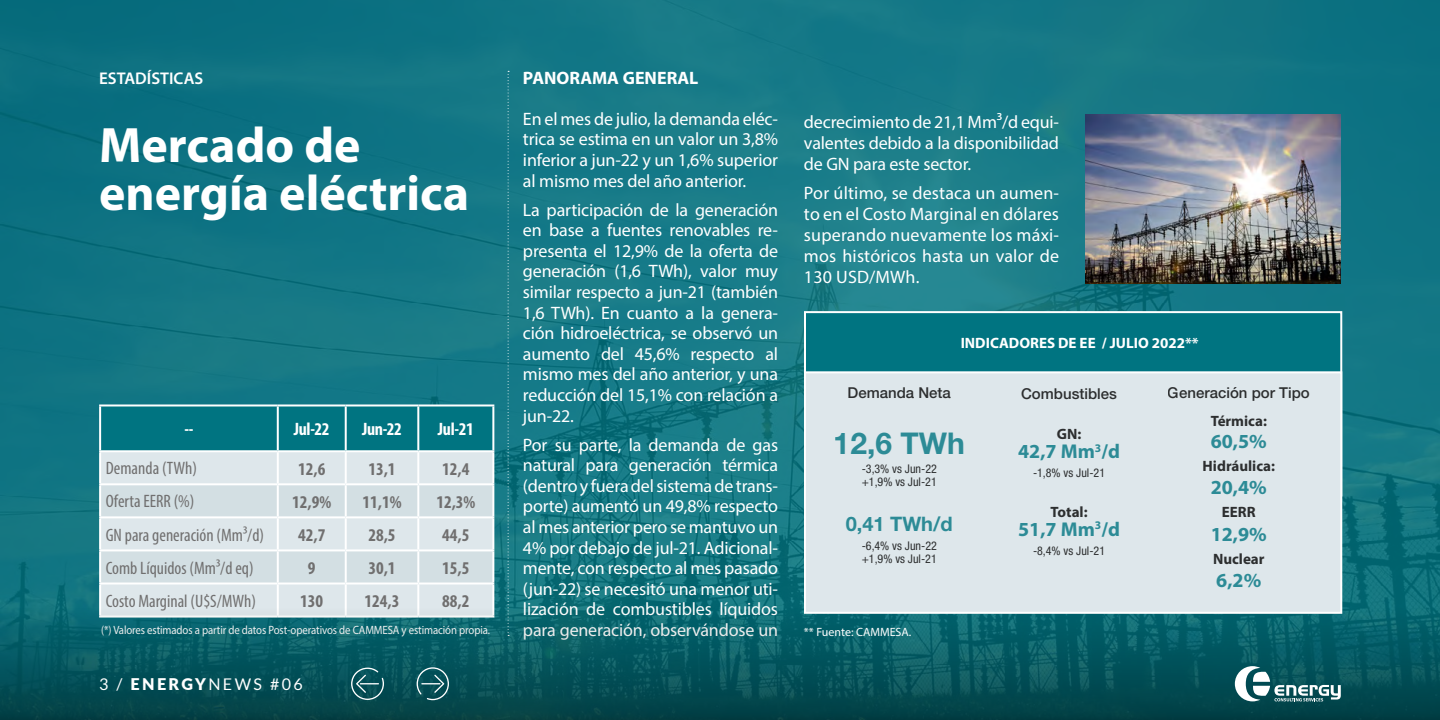
<style>
.page{position:relative;width:1440px;height:720px;background:#fff}
.page>*{position:absolute;margin:0;border:0;box-sizing:border-box;transform-origin:0 0}
.t1{font:700 50px/48px "Myriad Pro";color:#fff}
.t2{font:700 30px "Helvetica Neue";color:#007481}
.t3{font:700 20px "Myriad Pro";color:#007481}
.t4{font:700 20px "Helvetica Neue";color:#007481}
.t5{font:18px/20.6px "Myriad Pro";letter-spacing:-.01em;color:#fff;text-align:justify}
.t6{font:condensed 18px "Myriad Pro";color:#706f6f}
.t7{font:700 condensed 18px "Myriad Pro";color:#706f6f}
.t8{font:700 condensed 18px "Myriad Pro";letter-spacing:-.02em;color:#fff}
.t9{font:700 18px "Myriad Pro";color:#fff}
.t10{font:600 17px "Myriad Pro";color:#fff}
.t11{font:16.1px "Lato";letter-spacing:.15em;color:#fff}
.t12{font:500 15px "Helvetica Neue";color:#000}
.t13{font:700 15px "Myriad Pro";color:#000}
.t14{font:700 15px "Myriad Pro";color:#fff}
.t15{font:condensed 12px/13px "Helvetica Neue";color:#000}
.t16{font:12px "Myriad Pro";letter-spacing:-.01em;color:#fff;scale:.9 1}
.t17{font:12px "Myriad Pro";letter-spacing:-.01em;color:#fff}
.s1{font-weight:900}
</style>
<div class="page">
<img style="left:0;top:0;width:1440px;height:587px">
<div style="left:101px;top:406px;width:391px;height:44px;background:#007481"></div>
<div style="left:101px;top:452px;width:391px;height:135px;background:#dee7eb"></div>
<svg style="left:101px;top:485px;width:391px;height:98px;background:#d7e2e6"></svg>
<hr style="left:99px;top:404px;width:179px;height:2px;background:#fff">
<hr style="left:99px;top:406px;width:2px;height:44px;background:#fff">
<hr style="left:278px;top:404px;width:68px;height:2px;background:#fff">
<hr style="left:277px;top:406px;width:2px;height:44px;background:#fff">
<hr style="left:346px;top:404px;width:72px;height:2px;background:#fff">
<hr style="left:345px;top:406px;width:2px;height:44px;background:#fff">
<hr style="left:418px;top:404px;width:76px;height:2px;background:#fff">
<hr style="left:417px;top:406px;width:2px;height:44px;background:#fff">
<hr style="left:492px;top:406px;width:2px;height:44px;background:#fff">
<hr style="left:99px;top:450px;width:179px;height:2px;background:#fff">
<hr style="left:99px;top:452px;width:2px;height:31px;background:#fff">
<hr style="left:278px;top:450px;width:68px;height:2px;background:#fff">
<hr style="left:277px;top:452px;width:2px;height:31px;background:#fff">
<hr style="left:346px;top:450px;width:72px;height:2px;background:#fff">
<hr style="left:345px;top:452px;width:2px;height:31px;background:#fff">
<hr style="left:418px;top:450px;width:76px;height:2px;background:#fff">
<hr style="left:417px;top:452px;width:2px;height:31px;background:#fff">
<hr style="left:492px;top:452px;width:2px;height:31px;background:#fff">
<hr style="left:99px;top:483px;width:179px;height:2px;background:#fff">
<hr style="left:99px;top:485px;width:2px;height:31px;background:#fff">
<hr style="left:278px;top:483px;width:68px;height:2px;background:#fff">
<hr style="left:277px;top:485px;width:2px;height:31px;background:#fff">
<hr style="left:346px;top:483px;width:72px;height:2px;background:#fff">
<hr style="left:345px;top:485px;width:2px;height:31px;background:#fff">
<hr style="left:418px;top:483px;width:76px;height:2px;background:#fff">
<hr style="left:417px;top:485px;width:2px;height:31px;background:#fff">
<hr style="left:492px;top:485px;width:2px;height:31px;background:#fff">
<hr style="left:99px;top:516px;width:179px;height:2px;background:#fff">
<hr style="left:99px;top:518px;width:2px;height:31px;background:#fff">
<hr style="left:278px;top:516px;width:68px;height:2px;background:#fff">
<hr style="left:277px;top:518px;width:2px;height:31px;background:#fff">
<hr style="left:346px;top:516px;width:72px;height:2px;background:#fff">
<hr style="left:345px;top:518px;width:2px;height:31px;background:#fff">
<hr style="left:418px;top:516px;width:76px;height:2px;background:#fff">
<hr style="left:417px;top:518px;width:2px;height:31px;background:#fff">
<hr style="left:492px;top:518px;width:2px;height:31px;background:#fff">
<hr style="left:99px;top:549px;width:179px;height:2px;background:#fff">
<hr style="left:99px;top:551px;width:2px;height:32px;background:#fff">
<hr style="left:278px;top:549px;width:68px;height:2px;background:#fff">
<hr style="left:277px;top:551px;width:2px;height:32px;background:#fff">
<hr style="left:346px;top:549px;width:72px;height:2px;background:#fff">
<hr style="left:345px;top:551px;width:2px;height:32px;background:#fff">
<hr style="left:418px;top:549px;width:76px;height:2px;background:#fff">
<hr style="left:417px;top:551px;width:2px;height:32px;background:#fff">
<hr style="left:492px;top:551px;width:2px;height:32px;background:#fff">
<hr style="left:99px;top:583px;width:179px;height:2px;background:#fff">
<hr style="left:99px;top:585px;width:2px;height:31px;background:#fff">
<hr style="left:278px;top:583px;width:68px;height:2px;background:#fff">
<hr style="left:277px;top:585px;width:2px;height:31px;background:#fff">
<hr style="left:346px;top:583px;width:72px;height:2px;background:#fff">
<hr style="left:345px;top:585px;width:2px;height:31px;background:#fff">
<hr style="left:418px;top:583px;width:76px;height:2px;background:#fff">
<hr style="left:417px;top:585px;width:2px;height:31px;background:#fff">
<hr style="left:492px;top:585px;width:2px;height:31px;background:#fff">
<svg style="left:508px;top:71px;width:1px;height:516px"></svg>
<svg style="left:0;top:587px;width:1440px;height:133px;background:#166169"></svg>
<div style="left:804px;top:311px;width:538px;height:185px;background:#007481;border:2px solid #fff"></div>
<div style="left:804px;top:371px;width:538px;height:243px;background:#dee7eb;border:2px solid #fff"></div>
<img style="left:1085px;top:114px;width:256px;height:169px">
<svg style="left:351px;top:668px;width:33px;height:32px"></svg>
<svg style="left:417px;top:667px;width:32px;height:33px"></svg>
<svg style="left:1235px;top:666px;width:106px;height:35px"></svg>
<p class="t10" style="left:99px;top:67px;width:106px">ESTADÍSTICAS</p>
<h1 class="t1" style="left:99px;top:120px;width:372px">Mercado de energía eléctrica</h1>
<p class="t8" style="left:184px;top:418px;width:10px">--</p>
<p class="t8" style="left:294px;top:418px;width:37px">Jul-22</p>
<p class="t8" style="left:362px;top:418px;width:41px">Jun-22</p>
<p class="t8" style="left:438px;top:418px;width:37px">Jul-21</p>
<p class="t6" style="left:106px;top:458px;width:93px">Demanda (TWh)</p>
<p class="t7" style="left:298px;top:457px;width:29px">12,6</p>
<p class="t7" style="left:368px;top:457px;width:29px">13,1</p>
<p class="t7" style="left:442px;top:457px;width:29px">12,4</p>
<p class="t6" style="left:106px;top:491px;width:90px">Oferta EERR (%)</p>
<p class="t7" style="left:292px;top:490px;width:41px">12,9%</p>
<p class="t7" style="left:363px;top:490px;width:41px">11,1%</p>
<p class="t7" style="left:436px;top:490px;width:41px">12,3%</p>
<p class="t6" style="left:106px;top:524px;width:160px">GN para generación (Mm3/d)</p>
<p class="t7" style="left:298px;top:523px;width:29px">42,7</p>
<p class="t7" style="left:368px;top:523px;width:29px">28,5</p>
<p class="t7" style="left:442px;top:523px;width:29px">44,5</p>
<p class="t6" style="left:106px;top:557px;width:149px">Comb Líquidos (Mm3/d eq)</p>
<p class="t7" style="left:308px;top:557px;width:9px">9</p>
<p class="t7" style="left:368px;top:557px;width:29px">30,1</p>
<p class="t7" style="left:442px;top:557px;width:29px">15,5</p>
<p class="t6" style="left:106px;top:590px;width:152px">Costo Marginal (U$S/MWh)</p>
<p class="t7" style="left:300px;top:590px;width:25px">130</p>
<p class="t7" style="left:365px;top:590px;width:36px">124,3</p>
<p class="t7" style="left:442px;top:590px;width:29px">88,2</p>
<p class="t16" style="left:101px;top:622px;width:434px">(*) Valores estimados a partir de datos Post-operativos de CAMMESA y estimación propia.</p>
<p class="t11" style="left:99px;top:675px;width:205px">3 / <span class="s1">ENERGY</span>NEWS #06</p>
<p class="t9" style="left:523px;top:67px;width:177px">PANORAMA GENERAL</p>
<p class="t5" style="left:523px;top:108px;width:257px">En el mes de julio, la demanda eléc&shy;trica se estima en un valor un 3,8% inferior a jun-22 y un 1,6% superior al mismo mes del año anterior.</p>
<p class="t5" style="left:523px;top:199px;width:257px">La participación de la generación en base a fuentes renovables re&shy;presenta el 12,9% de la oferta de generación (1,6 TWh), valor muy similar respecto a jun-21 (también 1,6 TWh). En cuanto a la genera&shy;ción hidroeléctrica, se observó un aumento del 45,6% respecto al mismo mes del año anterior, y una reducción del 15,1% con relación a jun-22.</p>
<p class="t5" style="left:523px;top:434px;width:257px">Por su parte, la demanda de gas natural para generación térmica (dentro y fuera del sistema de trans&shy;porte) aumentó un 49,8% respecto al mes anterior pero se mantuvo un 4% por debajo de jul-21. Adicional&shy;mente, con respecto al mes pasado (jun-22) se necesitó una menor uti&shy;lización de combustibles líquidos para generación, observándose un</p>
<p class="t5" style="left:804px;top:111px;width:257px;line-height:21px">decrecimiento de 21,1 Mm3/d equi&shy;valentes debido a la disponibilidad de GN para este sector.</p>
<p class="t5" style="left:804px;top:182px;width:257px;line-height:21px">Por último, se destaca un aumen&shy;to en el Costo Marginal en dólares superando nuevamente los máxi&shy;mos históricos hasta un valor de 130 USD/MWh.</p>
<p class="t14" style="left:961px;top:333px;width:240px">INDICADORES DE EE / JULIO 2022**</p>
<p class="t12" style="left:848px;top:384px;width:105px">Demanda Neta</p>
<h2 class="t2" style="left:834px;top:425px;width:133px">12,6 TWh</h2>
<p class="t15" style="left:862px;top:462px;width:77px">-3,3% vs Jun-22 +1,9% vs Jul-21</p>
<p class="t4" style="left:846px;top:512px;width:109px">0,41 TWh/d</p>
<p class="t15" style="left:862px;top:539px;width:77px">-6,4% vs Jun-22 +1,9% vs Jul-21</p>
<p class="t17" style="left:804px;top:625px;width:109px">** Fuente: CAMMESA.</p>
<p class="t12" style="left:1021px;top:384px;width:97px">Combustibles</p>
<p class="t13" style="left:1057px;top:424px;width:26px">GN:</p>
<p class="t3" style="left:1018px;top:438px;width:103px">42,7 Mm<sup>3</sup>/d</p>
<p class="t15" style="left:1033px;top:466px;width:74px">-1,8% vs Jul-21</p>
<p class="t13" style="left:1051px;top:502px;width:39px">Total:</p>
<p class="t3" style="left:1018px;top:516px;width:103px">51,7 Mm<sup>3</sup>/d</p>
<p class="t15" style="left:1033px;top:544px;width:74px">-8,4% vs Jul-21</p>
<p class="t12" style="left:1168px;top:384px;width:144px">Generación por Tipo</p>
<p class="t13" style="left:1211px;top:411px;width:58px">Térmica:</p>
<p class="t3" style="left:1211px;top:428px;width:58px">60,5%</p>
<p class="t13" style="left:1203px;top:456px;width:74px">Hidráulica:</p>
<p class="t3" style="left:1211px;top:475px;width:58px">20,4%</p>
<p class="t13" style="left:1222px;top:502px;width:35px">EERR</p>
<p class="t3" style="left:1211px;top:521px;width:58px">12,9%</p>
<p class="t13" style="left:1213px;top:549px;width:53px">Nuclear</p>
<p class="t3" style="left:1216px;top:567px;width:46px">6,2%</p>
</div>
